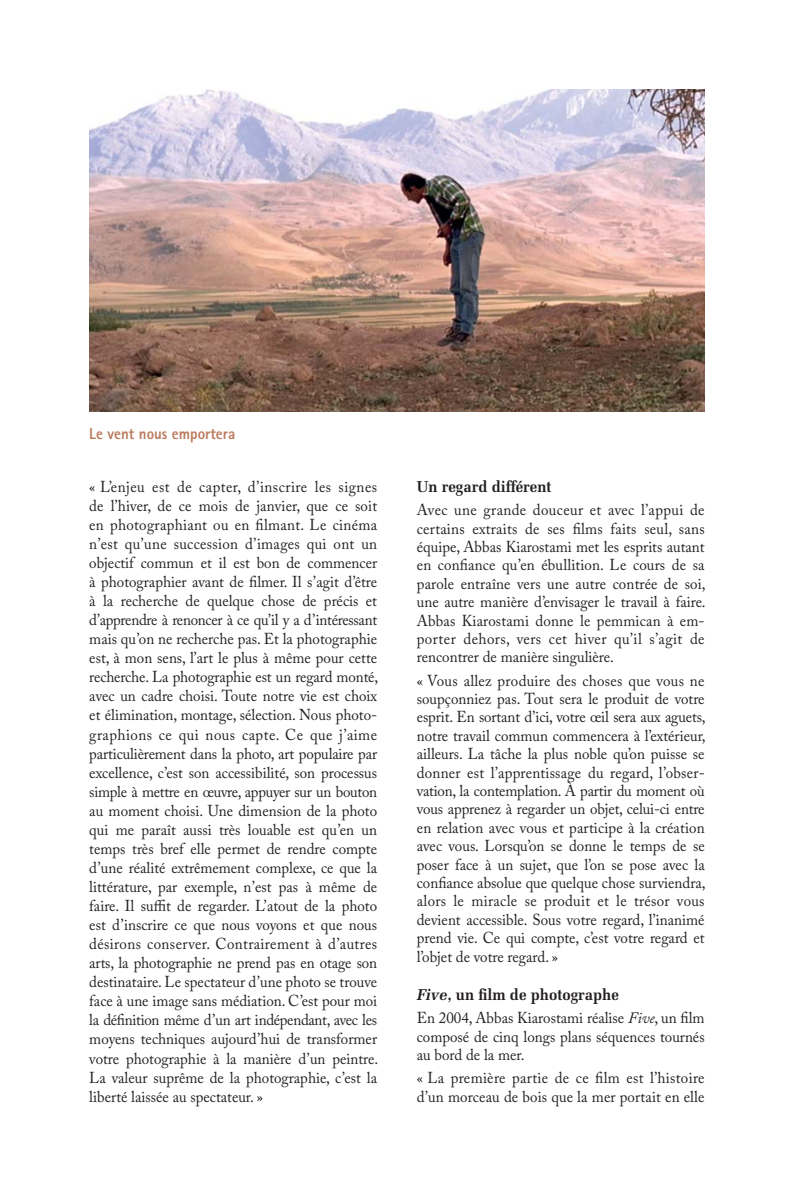
<style>
.page{position:relative;width:794px;height:1191px;background:#fff}
.page>*{position:absolute;margin:0;border:0;box-sizing:border-box;transform-origin:0 0}
.t1{font:15.75px/19.1px "Adobe Caslon Pro";color:#231f20;text-align:justify;scale:.95 1}
.t2{font:700 15.75px "Melior LT Std";color:#231f20;scale:.95 1}
.t3{font:800 15.75px "Rotis Sans Serif";color:#bb7b5e;scale:.95 1}
.s1{font-style:italic}
</style>
<div class="page">
<img style="left:89px;top:89px;width:615px;height:323px">
<p class="t3" style="left:89px;top:428px;width:155px">Le vent nous emportera</p>
<p class="t1" style="left:89px;top:478px;width:305px">« L’enjeu est de capter, d’inscrire les signes de l’hiver, de ce mois de janvier, que ce soit en photographiant ou en filmant. Le cinéma n’est qu’une succession d’images qui ont un objectif commun et il est bon de commencer à photographier avant de filmer. Il s’agit d’être à la recherche de quelque chose de précis et d’apprendre à renoncer à ce qu’il y a d’intéressant mais qu’on ne recherche pas. Et la photographie est, à mon sens, l’art le plus à même pour cette recherche. La photographie est un regard monté, avec un cadre choisi. Toute notre vie est choix et élimination, montage, sélection. Nous photo&shy;graphions ce qui nous capte. Ce que j’aime particulièrement dans la photo, art populaire par excellence, c’est son accessibilité, son processus simple à mettre en œuvre, appuyer sur un bouton au moment choisi. Une dimension de la photo qui me paraît aussi très louable est qu’en un temps très bref elle permet de rendre compte d’une réalité extrêmement complexe, ce que la littérature, par exemple, n’est pas à même de faire. Il suffit de regarder. L’atout de la photo est d’inscrire ce que nous voyons et que nous désirons conserver. Contrairement à d’autres arts, la photographie ne prend pas en otage son destinataire. Le spectateur d’une photo se trouve face à une image sans médiation. C’est pour moi la définition même d’un art indépendant, avec les moyens techniques aujourd’hui de transformer votre photographie à la manière d’un peintre.<br>La valeur suprême de la photographie, c’est la liberté laissée au spectateur. »</p>
<p class="t2" style="left:417px;top:478px;width:143px">Un regard différent</p>
<p class="t1" style="left:417px;top:502px;width:305px;line-height:18.4px">Avec une grande douceur et avec l’appui de certains extraits de ses films faits seul, sans équipe, Abbas Kiarostami met les esprits autant en confiance qu’en ébullition. Le cours de sa parole entraîne vers une autre contrée de soi, une autre manière d’envisager le travail à faire.<br>Abbas Kiarostami donne le pemmican à em&shy;porter dehors, vers cet hiver qu’il s’agit de rencontrer de manière singulière.</p>
<p class="t1" style="left:417px;top:673px;width:305px;line-height:18.4px">« Vous allez produire des choses que vous ne soupçonniez pas. Tout sera le produit de votre esprit. En sortant d’ici, votre œil sera aux aguets, notre travail commun commencera à l’extérieur, ailleurs. La tâche la plus noble qu’on puisse se donner est l’apprentissage du regard, l’obser&shy;vation, la contemplation. À partir du moment où vous apprenez à regarder un objet, celui-ci entre en relation avec vous et participe à la création avec vous. Lorsqu’on se donne le temps de se poser face à un sujet, que l’on se pose avec la confiance absolue que quelque chose surviendra, alors le miracle se produit et le trésor vous devient accessible. Sous votre regard, l’inanimé prend vie. Ce qui compte, c’est votre regard et l’objet de votre regard. »</p>
<p class="t2" style="left:417px;top:986px;width:214px"><span class="s1">Five</span>, un film de photographe</p>
<p class="t1" style="left:417px;top:1010px;width:304px;line-height:18.4px">En 2004, Abbas Kiarostami réalise <span class="s1">Five</span>, un film composé de cinq longs plans séquences tournés au bord de la mer.</p>
<p class="t1" style="left:417px;top:1070px;width:304px;line-height:18.4px">« La première partie de ce film est l’histoire d’un morceau de bois que la mer portait en elle</p>
</div>
